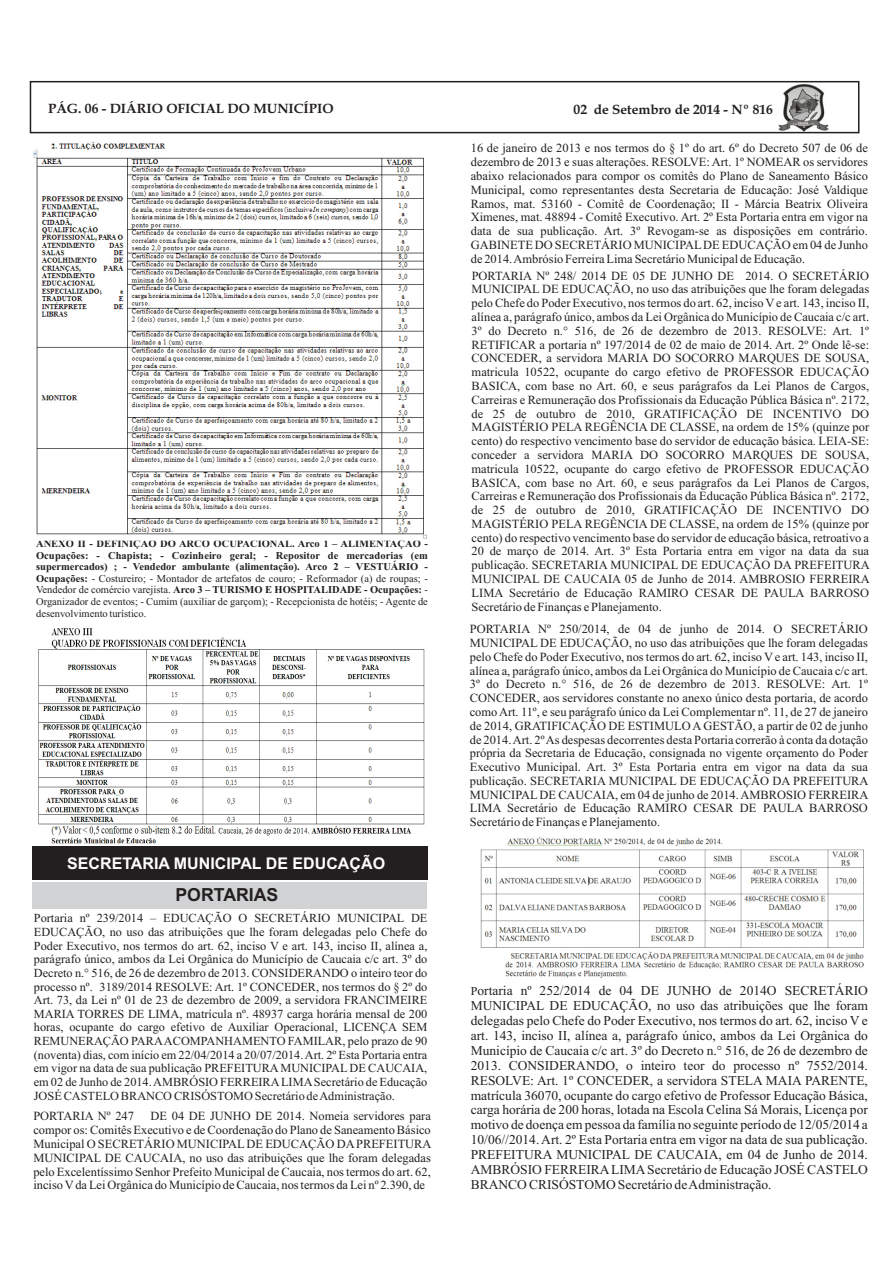
<style>
.page{position:relative;width:893px;height:1263px;background:#fff}
.page>*{position:absolute;margin:0;border:0;box-sizing:border-box;transform-origin:0 0}
.t1{font:700 18px "Arial";color:#231f20}
.t2{font:700 16.05px "Arial";color:#fff}
.t3{font:13.5px/15px "Times New Roman";color:#231f20;text-align:justify}
.t4{font:700 13.5px "Book Antiqua";color:#231f20}
.t5{font:12.45px/13.8px "Times New Roman";color:#231f20;text-align:justify}
.t6{font:12.3px/13.6px "Times New Roman";color:#231f20;text-align:justify}
.t7{font:700 10.5px/11.7px "Times New Roman";color:#231f20;text-align:justify}
.s1{font-weight:400}
.s2{font-size:12px}
</style>
<div class="page">
<img style="left:778px;top:84px;width:50px;height:46px">
<div style="left:30px;top:81px;width:829px;height:52px;border:2px solid #231f20"></div>
<div style="left:32px;top:846px;width:395px;height:34px;background:#231f20"></div>
<div style="left:32px;top:882px;width:394px;height:27px;background:#d1d2d4"></div>
<img style="left:34px;top:142px;width:393px;height:397px">
<img style="left:38px;top:628px;width:387px;height:215px">
<img style="left:480px;top:836px;width:384px;height:142px">
<p class="t4" style="left:48px;top:103px;width:287px">PÁG. 06 - DIÁRIO OFICIAL DO MUNICÍPIO</p>
<p class="t4" style="left:574px;top:104px;width:201px">02 de Setembro de 2014 - Nº 816</p>
<p class="t7" style="left:36px;top:539px;width:393px">ANEXO II - DEFINIÇÃO DO ARCO OCUPACIONAL. Arco 1 – ALIMENTAÇÃO - Ocupações: - Chapista; - Cozinheiro geral; - Repositor de mercadorias (em supermercados) ; - Vendedor ambulante (alimentação). Arco 2 – VESTUÁRIO - Ocupações: <span class="s1">- Costureiro; - Montador de artefatos de couro; - Reformador (a) de roupas; - Vendedor de comércio varejista.</span> Arco 3 – TURISMO E HOSPITALIDADE - Ocupações: <span class="s1">- Organizador de eventos; - Cumim (auxiliar de garçom); - Recepcionista de hotéis; - Agente de desenvolvimento turístico.</span></p>
<p class="t2" style="left:67px;top:857px;width:319px">SECRETARIA MUNICIPAL DE EDUCAÇÃO</p>
<h1 class="t1" style="left:175px;top:888px;width:104px">PORTARIAS</h1>
<p class="t6" style="left:34px;top:913px;width:395px">Portaria nº 239/2014 – EDUCAÇÃO O SECRETÁRIO MUNICIPAL DE EDUCAÇÃO, no uso das atribuições que lhe foram delegadas pelo Chefe do Poder Executivo, nos termos do art. 62, inciso V e art. 143, inciso II, alínea a, parágrafo único, ambos da Lei Orgânica do Município de Caucaia c/c art. 3º do Decreto n.° 516, de 26 de dezembro de 2013. CONSIDERANDO o inteiro teor do processo nº. 3189/2014 RESOLVE: Art. 1º CONCEDER, nos termos do § 2º do Art. 73, da Lei nº 01 de 23 de dezembro de 2009, a servidora FRANCIMEIRE MARIA TORRES DE LIMA, matrícula nº. 48937 carga horária mensal de 200 horas, ocupante do cargo efetivo de Auxiliar Operacional, LICENÇA SEM REMUNERAÇÃO PARAACOMPANHAMENTO FAMILAR, pelo prazo de 90 (noventa) dias, com início em 22/04/2014 a 20/07/2014. Art. 2º Esta Portaria entra em vigor na data de sua publicação PREFEITURAMUNICIPAL DE CAUCAIA, em 02 de Junho de 2014. AMBRÓSIO FERREIRALIMASecretário de Educação JOSÉ CASTELO BRANCO CRISÓSTOMO Secretário de Administração.</p>
<p class="t5" style="left:33px;top:1110px;width:400px;text-indent:117px">DE 04 DE JUNHO DE 2014. Nomeia servidores para compor os: Comitês Executivo e de Coordenação do Plano de Saneamento Básico Municipal O SECRETÁRIO MUNICIPALDE EDUCAÇÃO DAPREFEITURA MUNICIPAL DE CAUCAIA, no uso das atribuições que lhe foram delegadas pelo Excelentíssimo Senhor Prefeito Municipal de Caucaia, nos termos do art. 62, inciso Vda Lei Orgânica do Município de Caucaia, nos termos da Lei nº 2.390, de</p>
<p class="t5" style="left:33px;top:1110px;width:102px">PORTARIA Nº 247</p>
<p class="t5" style="left:471px;top:143px;width:399px">16 de janeiro de 2013 e nos termos do § 1º do art. 6º do Decreto 507 de 06 de dezembro de 2013 e suas alterações. RESOLVE: Art. 1º NOMEAR os servidores abaixo relacionados para compor os comitês do Plano de Saneamento Básico Municipal, como representantes desta Secretaria de Educação: José Valdique Ramos, mat. 53160 - Comitê de Coordenação; II - Márcia Beatrix Oliveira Ximenes, mat. 48894 - Comitê Executivo. Art. 2º Esta Portaria entra em vigor na data de sua publicação. Art. 3º Revogam-se as disposições em contrário.<br>GABINETE DO SECRETÁRIO MUNICIPALDE EDUCAÇÃO em 04 de Junho de 2014. Ambrósio Ferreira Lima Secretário Municipal de Educação.</p>
<p class="t5" style="left:472px;top:270px;width:400px">PORTARIA Nº 248/ 2014 DE 05 DE JUNHO DE 2014. O SECRETÁRIO MUNICIPAL DE EDUCAÇÃO, no uso das atribuições que lhe foram delegadas pelo Chefe do Poder Executivo, nos termos do art. 62, inciso V e art. 143, inciso II, alínea a, parágrafo único, ambos da Lei Orgânica do Município de Caucaia c/c art.<br>3º do Decreto n.° 516, de 26 de dezembro de 2013. RESOLVE: Art. 1º RETIFICAR a portaria nº 197/2014 de 02 de maio de 2014. Art. 2º Onde lê-se:<br>CONCEDER, a servidora MARIA DO SOCORRO MARQUES DE SOUSA, matricula 10522, ocupante do cargo efetivo de PROFESSOR EDUCAÇÃO BASICA, com base no Art. 60, e seus parágrafos da Lei Planos de Cargos, Carreiras e Remuneração dos Profissionais da Educação Pública Básica nº. 2172, de 25 de outubro de 2010, GRATIFICAÇÃO DE INCENTIVO DO MAGISTÉRIO PELA REGÊNCIA DE CLASSE, na ordem de 15% (quinze por cento) do respectivo vencimento base do servidor de educação básica. LEIA-SE: conceder a servidora MARIA DO SOCORRO MARQUES DE SOUSA, matricula 10522, ocupante do cargo efetivo de PROFESSOR EDUCAÇÃO BASICA, com base no Art. 60, e seus parágrafos da Lei Planos de Cargos, Carreiras e Remuneração dos Profissionais da Educação Pública Básica nº. 2172, de 25 de outubro de 2010, GRATIFICAÇÃO DE INCENTIVO DO MAGISTÉRIO PELA REGÊNCIA DE CLASSE, na ordem de 15% (quinze por cento) do respectivo vencimento base do servidor de educação básica, retroativo a 20 de março de 2014. Art. 3º Esta Portaria entra em vigor na data da sua publicação. SECRETARIA MUNICIPAL DE EDUCAÇÃO DA PREFEITURA MUNICIPAL DE CAUCAIA 05 de Junho de 2014. AMBROSIO FERREIRA LIMA Secretário de Educação RAMIRO CESAR DE PAULA BARROSO Secretário de Finanças e Planejamento.</p>
<p class="t5" style="left:470px;top:623px;width:400px">PORTARIA Nº 250/2014, de 04 de junho de 2014. O SECRETÁRIO MUNICIPAL DE EDUCAÇÃO, no uso das atribuições que lhe foram delegadas pelo Chefe do Poder Executivo, nos termos do art. 62, inciso V e art. 143, inciso II, alínea a, parágrafo único, ambos da Lei Orgânica do Município de Caucaia c/c art.<br>3º do Decreto n.° 516, de 26 de dezembro de 2013. RESOLVE: Art. 1º CONCEDER, aos servidores constante no anexo único desta portaria, de acordo como Art. 11º, e seu parágrafo único da Lei Complementar nº. 11, de 27 de janeiro de 2014, GRATIFICAÇÃO DE ESTIMULO A GESTÃO, a partir de 02 de junho de 2014. Art. 2º As despesas decorrentes desta Portaria correrão à conta da dotação própria da Secretaria de Educação, consignada no vigente orçamento do Poder Executivo Municipal. Art. 3º Esta Portaria entra em vigor na data da sua publicação. SECRETARIA MUNICIPAL DE EDUCAÇÃO DA PREFEITURA MUNICIPALDE CAUCAIA, em 04 de junho de 2014. AMBROSIO FERREIRA LIMA Secretário de Educação RAMIRO CESAR DE PAULA BARROSO Secretário de Finanças e Planejamento.</p>
<p class="t3" style="left:471px;top:984px;width:399px"><span class="s2">P</span>ortaria nº 252/2014 de 04 DE JUNHO de 2014O SECRETÁRIO MUNICIPAL DE EDUCAÇÃO, no uso das atribuições que lhe foram delegadas pelo Chefe do Poder Executivo, nos termos do art. 62, inciso V e art. 143, inciso II, alínea a, parágrafo único, ambos da Lei Orgânica do Município de Caucaia c/c art. 3º do Decreto n.° 516, de 26 de dezembro de 2013. CONSIDERANDO, o inteiro teor do processo nº 7552/2014.<br>RESOLVE: Art. 1º CONCEDER, a servidora STELA MAIA PARENTE, matrícula 36070, ocupante do cargo efetivo de Professor Educação Básica, carga horária de 200 horas, lotada na Escola Celina Sá Morais, Licença por motivo de doença em pessoa da família no seguinte período de 12/05/2014 a 10/06//2014. Art. 2º Esta Portaria entra em vigor na data de sua publicação.<br>PREFEITURA MUNICIPAL DE CAUCAIA, em 04 de Junho de 2014.<br>AMBRÓSIO FERREIRALIMASecretário de Educação JOSÉ CASTELO BRANCO CRISÓSTOMO Secretário de Administração.</p>
</div>
